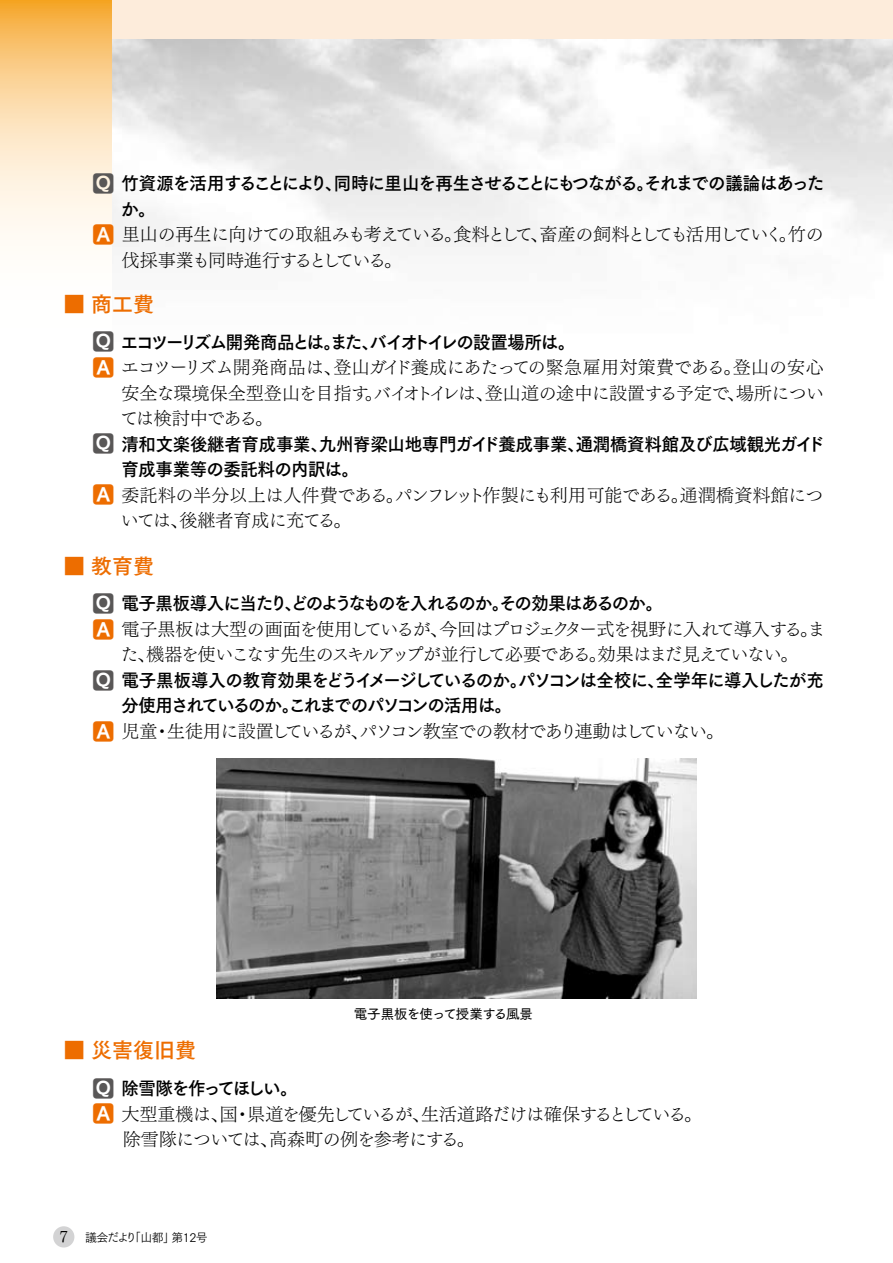
<style>
.page{position:relative;width:893px;height:1263px;background:#fff}
.page>*{position:absolute;margin:0;border:0;box-sizing:border-box;transform-origin:0 0}
.t1{font:22.5px "Tsuku Go Pro B";color:#595757}
.t2{font:22.5px "Tsuku Go Pro B";color:#ed6d00}
.t3{font:21px "Tsuku Go Pro B";color:#ed6d00}
.t4{font:18px "Tsuku Min Pr 5 L";letter-spacing:-.04em;color:#000}
.t5{font:18px "Tsuku Go Pro B";letter-spacing:-.06em;color:#000}
.t6{font:18px "Tsuku Min Pr 5 L";letter-spacing:-.07em;color:#000}
.t7{font:18px "Tsuku Go Pro B";letter-spacing:-.015em;color:#000}
.t8{font:18px "Tsuku Min Pr 5 L";letter-spacing:-.01em;color:#000}
.t9{font:18px "Tsuku Min Pr 5 L";letter-spacing:-.06em;color:#000}
.t10{font:18px "Tsuku Min Pr 5 L";letter-spacing:-.02em;color:#000}
.t11{font:18px "Tsuku Go Pro B";letter-spacing:-.08em;color:#000}
.t12{font:18px "Tsuku Min Pr 5 L";color:#000}
.t13{font:18px "Tsuku Min Pr 5 L";letter-spacing:-.1em;color:#000}
.t14{font:18px "Tsuku Go Pro B";letter-spacing:-.105em;color:#000}
.t15{font:18px "Tsuku Min Pr 5 L";letter-spacing:-.015em;color:#000}
.t16{font:18px "Tsuku Go Pro B";letter-spacing:-.04em;color:#000}
.t17{font:18px "Tsuku Go Pro B";letter-spacing:-.02em;color:#000}
.t18{font:18px "Tsuku Go Pro B";letter-spacing:-.11em;color:#000}
.t19{font:16.5px "Tsuku Min Pro L";color:#000}
.t20{font:13.5px "Tsuku Go Pro D";letter-spacing:-.05em;color:#000}
.t21{font:12px "Tsuku Go Pro R";letter-spacing:-.05em;color:#000}
</style>
<div class="page">
<div style="left:0;top:0;width:893px;height:38px;background:#fdecdb"></div>
<svg style="left:0;top:0;width:112px;height:280px"></svg>
<img style="left:216px;top:758px;width:480px;height:240px">
<div style="left:53px;top:1226px;width:21px;height:21px;background:#d3d3d4;border-radius:50%"></div>
<p class="t1" style="left:92px;top:164px;width:24px">Q</p>
<p class="t2" style="left:92px;top:215px;width:24px">A</p>
<p class="t5" style="left:121px;top:168px;width:704px">竹資源を活用することにより同時に里山を再生させることにもつながるそれまでの議論はあった</p>
<p class="t5" style="left:636px;top:168px;width:19px">。</p>
<p class="t5" style="left:325px;top:168px;width:19px">、</p>
<p class="t5" style="left:121px;top:194px;width:36px">か。</p>
<p class="t4" style="left:122px;top:219px;width:703px">里山の再生に向けての取組みも考えている食料として畜産の飼料としても活用していく竹の</p>
<p class="t4" style="left:444px;top:219px;width:19px">。</p>
<p class="t4" style="left:779px;top:219px;width:19px">。</p>
<p class="t4" style="left:530px;top:219px;width:19px">、</p>
<p class="t13" style="left:122px;top:244px;width:282px">伐採事業も同時進行するとしている。</p>
<p class="t3" style="left:64px;top:286px;width:92px">■ 商工費</p>
<p class="t1" style="left:92px;top:322px;width:24px">Q</p>
<p class="t11" style="left:121px;top:326px;width:456px">エコツーリズム開発商品とはまたバイオトイレの設置場所は。</p>
<p class="t5" style="left:323px;top:326px;width:19px">。</p>
<p class="t5" style="left:361px;top:326px;width:19px">、</p>
<p class="t2" style="left:92px;top:348px;width:24px">A</p>
<p class="t12" style="left:333px;top:351px;width:492px">登山ガイド養成にあたっての緊急雇用対策費である登山の安心</p>
<p class="t9" style="left:121px;top:351px;width:222px">エコツーリズム開発商品は、</p>
<p class="t4" style="left:723px;top:351px;width:19px">。</p>
<p class="t4" style="left:121px;top:377px;width:374px">安全な環境保全型登山を目指すバイオトイレは、</p>
<p class="t10" style="left:485px;top:377px;width:341px">登山道の途中に設置する予定で場所につい</p>
<p class="t4" style="left:365px;top:377px;width:19px">。</p>
<p class="t4" style="left:727px;top:377px;width:19px">、</p>
<p class="t4" style="left:120px;top:402px;width:154px">ては検討中である。</p>
<p class="t1" style="left:92px;top:424px;width:24px">Q</p>
<p class="t7" style="left:576px;top:428px;width:250px">通潤橋資料館及び広域観光ガイド</p>
<p class="t7" style="left:121px;top:428px;width:208px">清和文楽後継者育成事業、</p>
<p class="t7" style="left:319px;top:428px;width:267px">九州脊梁山地専門ガイド養成事業、</p>
<p class="t2" style="left:92px;top:475px;width:24px">A</p>
<p class="t17" style="left:121px;top:454px;width:239px">育成事業等の委託料の内訳は。</p>
<p class="t8" style="left:121px;top:479px;width:704px">委託料の半分以上は人件費であるパンフレット作製にも利用可能である通潤橋資料館につ</p>
<p class="t4" style="left:386px;top:479px;width:19px">。</p>
<p class="t4" style="left:671px;top:479px;width:19px">。</p>
<p class="t10" style="left:180px;top:504px;width:174px">後継者育成に充てる。</p>
<p class="t4" style="left:121px;top:504px;width:69px">いては、</p>
<p class="t3" style="left:64px;top:547px;width:92px">■ 教育費</p>
<p class="t1" style="left:92px;top:584px;width:24px">Q</p>
<p class="t5" style="left:121px;top:588px;width:543px">電子黒板導入に当たりどのようなものを入れるのかその効果はあるのか。</p>
<p class="t5" style="left:492px;top:588px;width:19px">。</p>
<p class="t5" style="left:284px;top:588px;width:19px">、</p>
<p class="t2" style="left:92px;top:609px;width:24px">A</p>
<p class="t9" style="left:439px;top:613px;width:388px">今回はプロジェクター式を視野に入れて導入するま。</p>
<p class="t15" style="left:121px;top:613px;width:328px">電子黒板は大型の画面を使用しているが、</p>
<p class="t6" style="left:120px;top:638px;width:680px">た機器を使いこなす先生のスキルアップが並行して必要である効果はまだ見えていない。</p>
<p class="t4" style="left:589px;top:638px;width:19px">。</p>
<p class="t4" style="left:137px;top:638px;width:19px">、</p>
<p class="t1" style="left:92px;top:660px;width:24px">Q</p>
<p class="t5" style="left:121px;top:664px;width:407px">電子黒板導入の教育効果をどうイメージしているのか。</p>
<p class="t16" style="left:518px;top:664px;width:307px">パソコンは全校に全学年に導入したが充</p>
<p class="t5" style="left:647px;top:664px;width:19px">、</p>
<p class="t14" style="left:121px;top:690px;width:392px">分使用されているのかこれまでのパソコンの活用は。</p>
<p class="t5" style="left:282px;top:690px;width:19px">。</p>
<p class="t2" style="left:92px;top:711px;width:24px">A</p>
<p class="t6" style="left:167px;top:715px;width:203px">生徒用に設置しているが、</p>
<p class="t6" style="left:360px;top:715px;width:366px">パソコン教室での教材であり連動はしていない。</p>
<p class="t4" style="left:121px;top:715px;width:37px">児童</p>
<p class="t4" style="left:153px;top:715px;width:19px">・</p>
<p class="t20" style="left:354px;top:1003px;width:181px">電子黒板を使って授業する風景</p>
<p class="t3" style="left:64px;top:1032px;width:134px">■ 災害復旧費</p>
<p class="t1" style="left:92px;top:1069px;width:24px">Q</p>
<p class="t2" style="left:92px;top:1094px;width:24px">A</p>
<p class="t18" style="left:121px;top:1072px;width:178px">除雪隊を作ってほしい。</p>
<p class="t4" style="left:421px;top:1097px;width:282px">生活道路だけは確保するとしている。</p>
<p class="t13" style="left:247px;top:1097px;width:184px">県道を優先しているが、</p>
<p class="t4" style="left:121px;top:1097px;width:118px">大型重機は国、</p>
<p class="t4" style="left:234px;top:1097px;width:19px">・</p>
<p class="t4" style="left:269px;top:1123px;width:207px">高森町の例を参考にする。</p>
<p class="t4" style="left:123px;top:1123px;width:157px">除雪隊については、</p>
<p class="t19" style="left:59px;top:1222px;width:10px">7</p>
<p class="t21" style="left:129px;top:1227px;width:48px">「山都」</p>
<p class="t21" style="left:172px;top:1227px;width:38px">第12号</p>
<p class="t21" style="left:85px;top:1227px;width:54px">議会だより</p>
</div>
